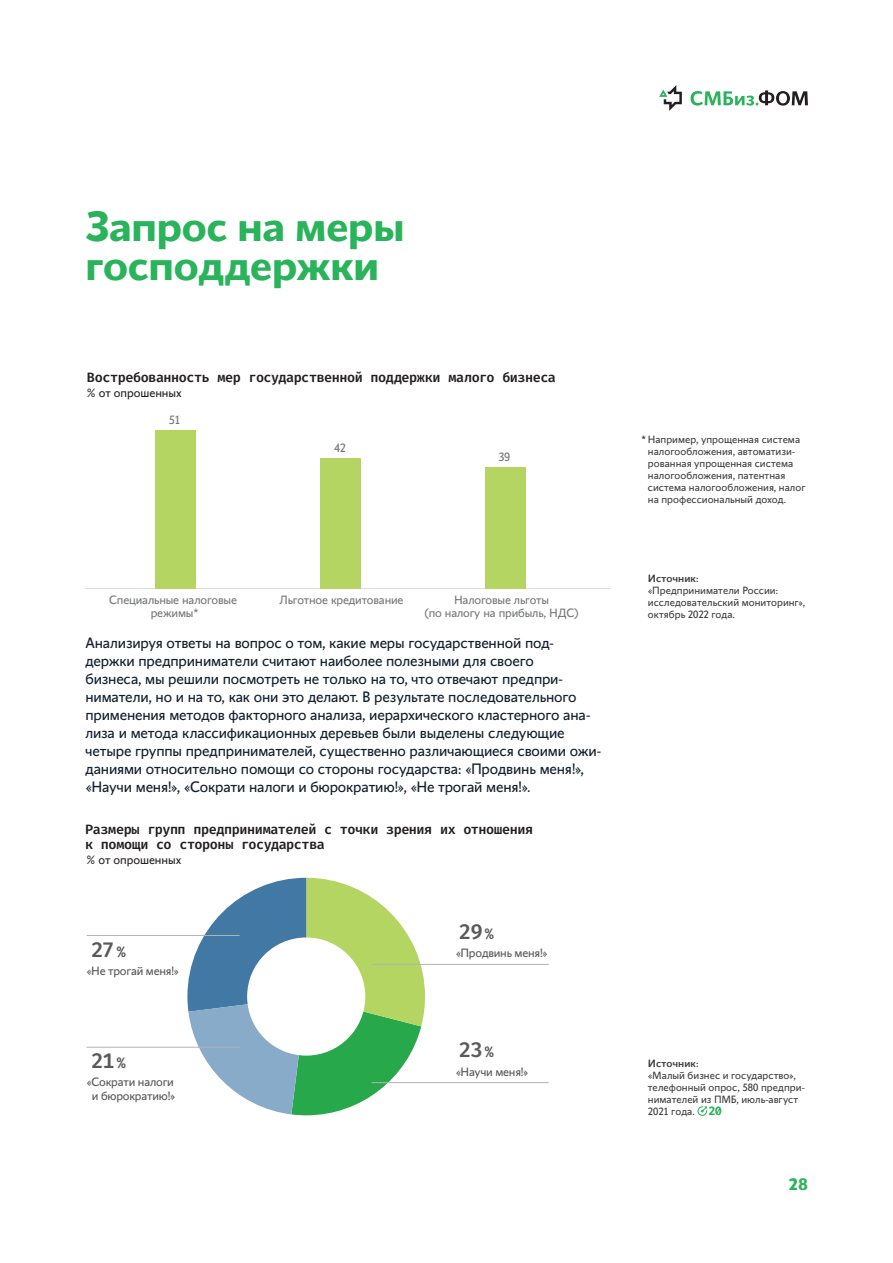
<style>
.page{position:relative;width:893px;height:1263px;background:#fff}
.page>*{position:absolute;margin:0;border:0;box-sizing:border-box;transform-origin:0 0}
.page_H1{font:700 42px/39px "Conqueror Sans";letter-spacing:-.005em;color:#29b35a}
.t1{font:300 21px "Fira Code";letter-spacing:-.06em;color:#595959}
.t2{font:700 16.5px "Conqueror Sans";color:#29b35a}
.page_body{font:15px/18px "Conqueror Sans";letter-spacing:-.01em;color:#13212f}
.t3{font:300 15px "Fira Code";color:#595959}
.t4{font:300 13.5px/15px "Fira Code";letter-spacing:-.035em;color:#231f20}
.t5{font:12px/13.5px "Conqueror Sans";letter-spacing:-.015em;color:#76787b;text-align:center}
.t6{font:12px/13.5px "Conqueror Sans";letter-spacing:-.02em;color:#595959;text-align:center}
.t7{font:12px "Conqueror Sans";letter-spacing:-.005em;color:#231f20}
.captions_2{font:10.5px/12px "Conqueror Sans";color:#3f3f3f}
.s1{font-size:15px}
.s2{font-weight:500}
.s3{font-family:"Fira Code";font-weight:300;font-size:12px;color:#29b35a}
</style>
<div class="page">
<svg style="left:659px;top:85px;width:23px;height:26px"></svg>
<svg style="left:690px;top:90px;width:118px;height:16px"></svg>
<svg style="left:187px;top:878px;width:238px;height:237px"></svg>
<hr style="left:87px;top:1047px;width:153px;height:1px;background:#b2b3b7">
<hr style="left:372px;top:964px;width:177px;height:1px;background:#b2b3b7">
<hr style="left:372px;top:1082px;width:177px;height:1px;background:#b2b3b7">
<hr style="left:87px;top:935px;width:153px;height:1px;background:#b2b3b7">
<div style="left:247px;top:937px;width:118px;height:118px;background:#fff;border-radius:50%"></div>
<hr style="left:85px;top:588px;width:525px;height:1px;background:#dcdddf">
<div style="left:485px;top:467px;width:41px;height:121px;background:#b4d561"></div>
<div style="left:155px;top:430px;width:41px;height:158px;background:#b4d561"></div>
<div style="left:320px;top:458px;width:41px;height:130px;background:#b4d561"></div>
<div style="left:697px;top:1106px;width:10px;height:10px;border:1px solid #2ab35a;border-radius:50%"></div>
<svg style="left:699px;top:1106px;width:8px;height:8px"></svg>
<p class="page_H1" style="left:85px;top:208px;width:320px">Запрос на меры господдержки</p>
<p class="t4" style="left:87px;top:370px;width:470px">Востребованность мер государственной поддержки малого бизнеса</p>
<p class="t7" style="left:87px;top:386px;width:96px">% от опрошенных</p>
<p class="t5" style="left:169px;top:413px;width:13px">51</p>
<p class="t5" style="left:334px;top:441px;width:13px">42</p>
<p class="t5" style="left:498px;top:451px;width:13px">39</p>
<p class="t5" style="left:109px;top:593px;width:129px">Специальные налоговые режимы*</p>
<p class="t5" style="left:279px;top:593px;width:126px">Льготное кредитование</p>
<p class="t5" style="left:424px;top:593px;width:156px">Налоговые льготы<br>(по налогу на прибыль, НДС)</p>
<p class="page_body" style="left:85px;top:634px;width:517px">Анализируя ответы на вопрос о том, какие меры государственной под&shy;держки предприниматели считают наиболее полезными для своего<br>бизнеса, мы решили посмотреть не только на то, что отвечают предпри&shy;ниматели, но и на то, как они это делают. В результате последовательного применения методов факторного анализа, иерархического кластерного ана&shy;лиза и метода классификационных деревьев были выделены следующие четыре группы предпринимателей, существенно различающиеся своими ожи&shy;даниями относительно помощи со стороны государства: «Продвинь меня!», «Научи меня!», «Сократи налоги и бюрократию!», «Не трогай меня!».</p>
<p class="t4" style="left:85px;top:822px;width:450px">Размеры групп предпринимателей с точки зрения их отношения к помощи со стороны государства</p>
<p class="t7" style="left:87px;top:853px;width:96px">% от опрошенных</p>
<p class="t1" style="left:91px;top:931px;width:36px">27<span class="s1">%</span></p>
<p class="t6" style="left:87px;top:964px;width:94px">«Не трогай меня!»</p>
<p class="t1" style="left:91px;top:1043px;width:36px">21<span class="s1">%</span></p>
<p class="t6" style="left:87px;top:1076px;width:90px">«Сократи налоги и бюрократию!»</p>
<p class="t1" style="left:459px;top:914px;width:26px">29</p>
<p class="t6" style="left:456px;top:947px;width:93px">«Продвинь меня!»</p>
<p class="t3" style="left:485px;top:921px;width:10px">%</p>
<p class="t1" style="left:459px;top:1032px;width:26px">23</p>
<p class="t6" style="left:456px;top:1065px;width:74px">«Научи меня!»</p>
<p class="t3" style="left:485px;top:1039px;width:10px">%</p>
<p class="captions_2" style="left:648px;top:434px;width:159px;text-indent:-6px"><span class="s2">*</span> Например, упрощенная система налогообложения, автоматизи&shy;рованная упрощенная система налогообложения, патентная система налогообложения, налог</p>
<p class="captions_2" style="left:648px;top:494px;width:140px">на профессиональный доход.</p>
<p class="captions_2" style="left:648px;top:572px;width:159px"><span class="s2">Источник:<br></span>«Предприниматели России: исследовательский мониторинг», октябрь 2022 года.</p>
<p class="captions_2" style="left:648px;top:1057px;width:158px"><span class="s2">Источник:<br></span>«Малый бизнес и государство», телефонный опрос, 580 предпри&shy;нимателей из ПМБ, июль-август<br>2021 года. <span class="s3">20</span></p>
<p class="t2" style="left:788px;top:1175px;width:21px">28</p>
</div>
